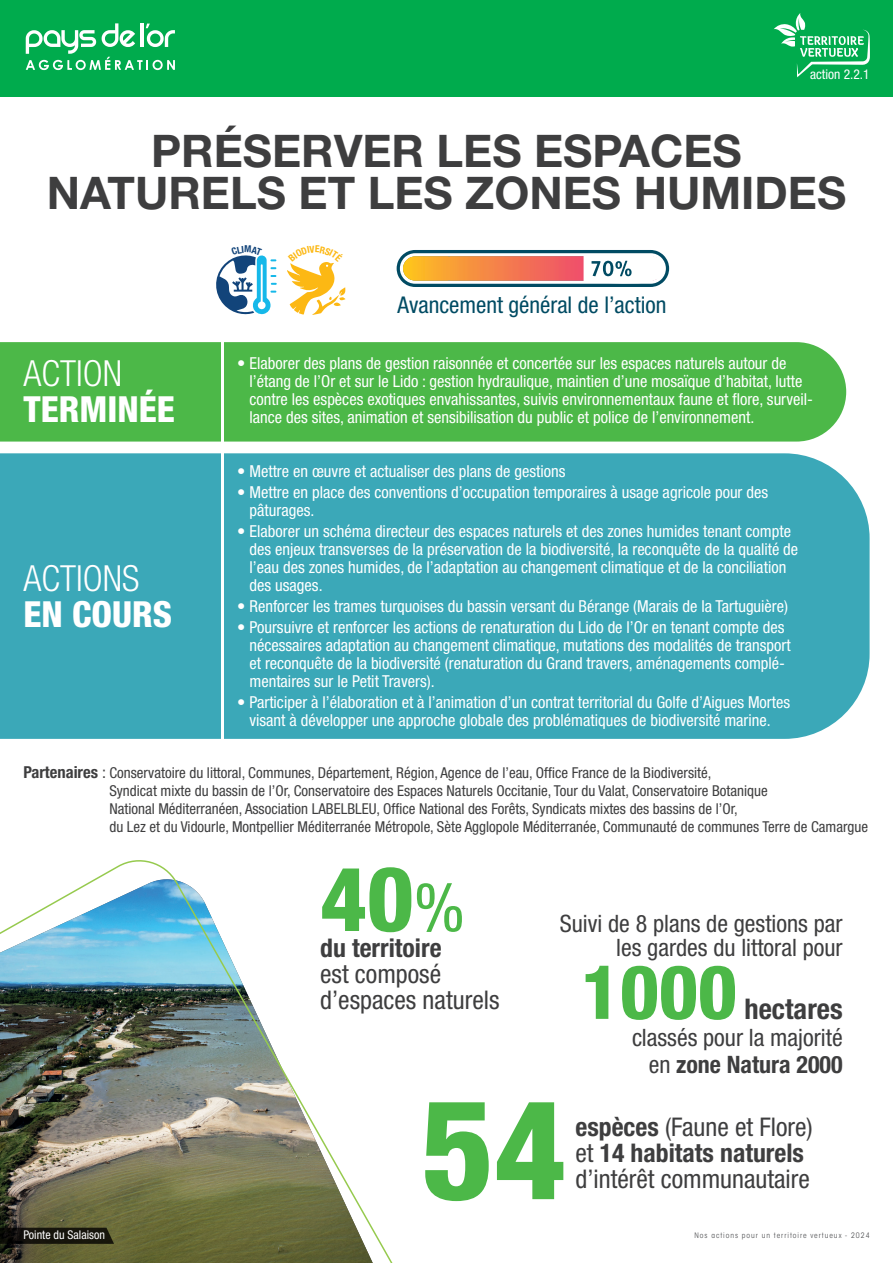
<style>
.page{position:relative;width:893px;height:1263px;background:#fff}
.page>*{position:absolute;margin:0;border:0;box-sizing:border-box;transform-origin:0 0}
.t1{font:800 condensed 139.5px "Helvetica Neue LT Std";color:#4cb848}
.t2{font:800 condensed 90px "Helvetica Neue LT Std";color:#4cb848}
.t3{font:800 condensed 75px "Helvetica Neue LT Std";color:#4cb848}
.t4{font:700 45px/42px "Helvetica Neue LT Std";color:#3e3e3f;text-align:center}
.t5{font:800 condensed 36px "Helvetica Neue LT Std";color:#fff}
.t6{font:300 condensed 36px "Helvetica Neue LT Std";color:#fff}
.t7{font:700 condensed 28.5px "Helvetica Neue LT Std";color:#3e3e3f}
.t8{font:condensed 25.8px/25.8px "Helvetica Neue LT Std";color:#3e3e3f}
.t9{font:700 condensed 25.8px "Helvetica Neue LT Std";color:#3e3e3f}
.t10{font:condensed 24px/24px "Helvetica Neue LT Std";color:#3e3e3f;text-align:right}
.t11{font:condensed 23.1px "Helvetica Neue LT Std";color:#014b63}
.t12{font:condensed 16.5px/18px "Helvetica Neue LT Std";color:#fff}
.t13{font:condensed 15px/18px "Helvetica Neue LT Std";color:#3e3e3f}
.t14{font:condensed 13.5px "Helvetica Neue LT Std";color:#fff}
.t15{font:condensed 12px "Helvetica Neue LT Std";color:#fff}
.t16{font:condensed 7.5px "ITC Avant Garde Std";letter-spacing:.13em;color:#57585a}
.s1{font-weight:700;font-size:16.5px}
.s2{font-size:16.5px}
.s3{font-weight:400;font-size:67.5px}
.s4{font-weight:700}
</style>
<div class="page">
<img style="left:0;top:860px;width:393px;height:403px">
<svg style="left:0;top:1228px;width:114px;height:16px;background:#17150c"></svg>
<div style="left:0;top:0;width:893px;height:97px;background:#00ab4d"></div>
<div style="left:0;top:453px;width:870px;height:286px;background:#3ba8b8"></div>
<div style="left:0;top:342px;width:846px;height:100px;background:#4cb848"></div>
<hr style="left:221px;top:341px;width:3px;height:400px;background:#fff">
<svg style="left:397px;top:250px;width:272px;height:37px"></svg>
<svg style="left:774px;top:13px;width:96px;height:64px"></svg>
<svg style="left:26px;top:23px;width:149px;height:47px"></svg>
<svg style="left:216px;top:255px;width:61px;height:60px"></svg>
<svg style="left:287px;top:262px;width:58px;height:53px"></svg>
<p class="t14" style="left:810px;top:66px;width:61px">action 2.2.1</p>
<h3 class="t4" style="left:47px;top:129px;width:801px">PRÉSERVER LES ESPACES<br>NATURELS ET LES ZONES HUMIDES</h3>
<h3 class="t6" style="left:23px;top:353px;width:100px">ACTION</h3>
<h3 class="t5" style="left:23px;top:387px;width:153px">TERMINÉE</h3>
<h3 class="t6" style="left:23px;top:558px;width:117px">ACTIONS</h3>
<h3 class="t5" style="left:23px;top:592px;width:150px">EN COURS</h3>
<h3 class="t11" style="left:397px;top:291px;width:270px">Avancement général de l’action</h3>
<p class="t12" style="left:249px;top:354px;width:565px;text-indent:-12px">• Elaborer des plans de gestion raisonnée et concertée sur les espaces naturels autour de l’étang de l’Or et sur le Lido : gestion hydraulique, maintien d’une mosaïque d’habitat, lutte contre les espèces exotiques envahissantes, suivis environnementaux faune et flore, surveil&shy;lance des sites, animation et sensibilisation du public et police de l’environnement.</p>
<p class="t12" style="left:237px;top:462px;width:330px">• Mettre en œuvre et actualiser des plans de gestions</p>
<p class="t12" style="left:249px;top:483px;width:520px;text-indent:-12px">• Mettre en place des conventions d’occupation temporaires à usage agricole pour des pâturages.</p>
<p class="t12" style="left:249px;top:522px;width:550px;text-indent:-12px">• Elaborer un schéma directeur des espaces naturels et des zones humides tenant compte des enjeux transverses de la préservation de la biodiversité, la reconquête de la qualité de l’eau des zones humides, de l’adaptation au changement climatique et de la conciliation des usages.</p>
<p class="t12" style="left:237px;top:597px;width:552px">• Renforcer les trames turquoises du bassin versant du Bérange (Marais de la Tartuguière)</p>
<p class="t12" style="left:249px;top:618px;width:543px;text-indent:-12px">• Poursuivre et renforcer les actions de renaturation du Lido de l’Or en tenant compte des nécessaires adaptation au changement climatique, mutations des modalités de transport et reconquête de la biodiversité (renaturation du Grand travers, aménagements complé&shy;mentaires sur le Petit Travers).</p>
<p class="t12" style="left:237px;top:693px;width:554px;text-align:center">• Participer à l’élaboration et à l’animation d’un contrat territorial du Golfe d’Aigues Mortes visant à développer une approche globale des problématiques de biodiversité marine.</p>
<p class="t13" style="left:109px;top:763px;width:760px;text-indent:-86px"><span class="s1">Partenaires</span> <span class="s2">:</span> Conservatoire du littoral, Communes, Département, Région, Agence de l’eau, Office France de la Biodiversité,<br>Syndicat mixte du bassin de l’Or, Conservatoire des Espaces Naturels Occitanie, Tour du Valat, Conservatoire Botanique<br>National Méditerranéen, Association LABELBLEU, Office National des Forêts, Syndicats mixtes des bassins de l’Or,<br>du Lez et du Vidourle, Montpellier Méditerranée Métropole, Sète Agglopole Méditerranée, Communauté de communes Terre de Camargue</p>
<h2 class="t2" style="left:320px;top:843px;width:146px">40<span class="s3">%</span></h2>
<h3 class="t9" style="left:320px;top:932px;width:123px">du territoire</h3>
<h3 class="t8" style="left:320px;top:961px;width:181px">est composé d’espaces naturels</h3>
<h3 class="t10" style="left:560px;top:911px;width:284px">Suivi de 8 plans de gestions par les gardes du littoral pour</h3>
<h3 class="t3" style="left:581px;top:946px;width:157px">1000</h3>
<h3 class="t7" style="left:744px;top:991px;width:100px">hectares</h3>
<h3 class="t10" style="left:632px;top:1024px;width:212px;line-height:27px">classés pour la majorité en <span class="s4">zone Natura 2000</span></h3>
<p class="t15" style="left:23px;top:1228px;width:83px">Pointe du Salaison</p>
<h1 class="t1" style="left:421px;top:1063px;width:147px">54</h1>
<h3 class="t8" style="left:575px;top:1114px;width:239px"><span class="s4">espèces</span> (Faune et Flore) et <span class="s4">14 habitats naturels </span>d’intérêt communautaire</h3>
<p class="t16" style="left:694px;top:1230px;width:177px">Nos actions pour un territoire vertueux - 2024</p>
</div>
